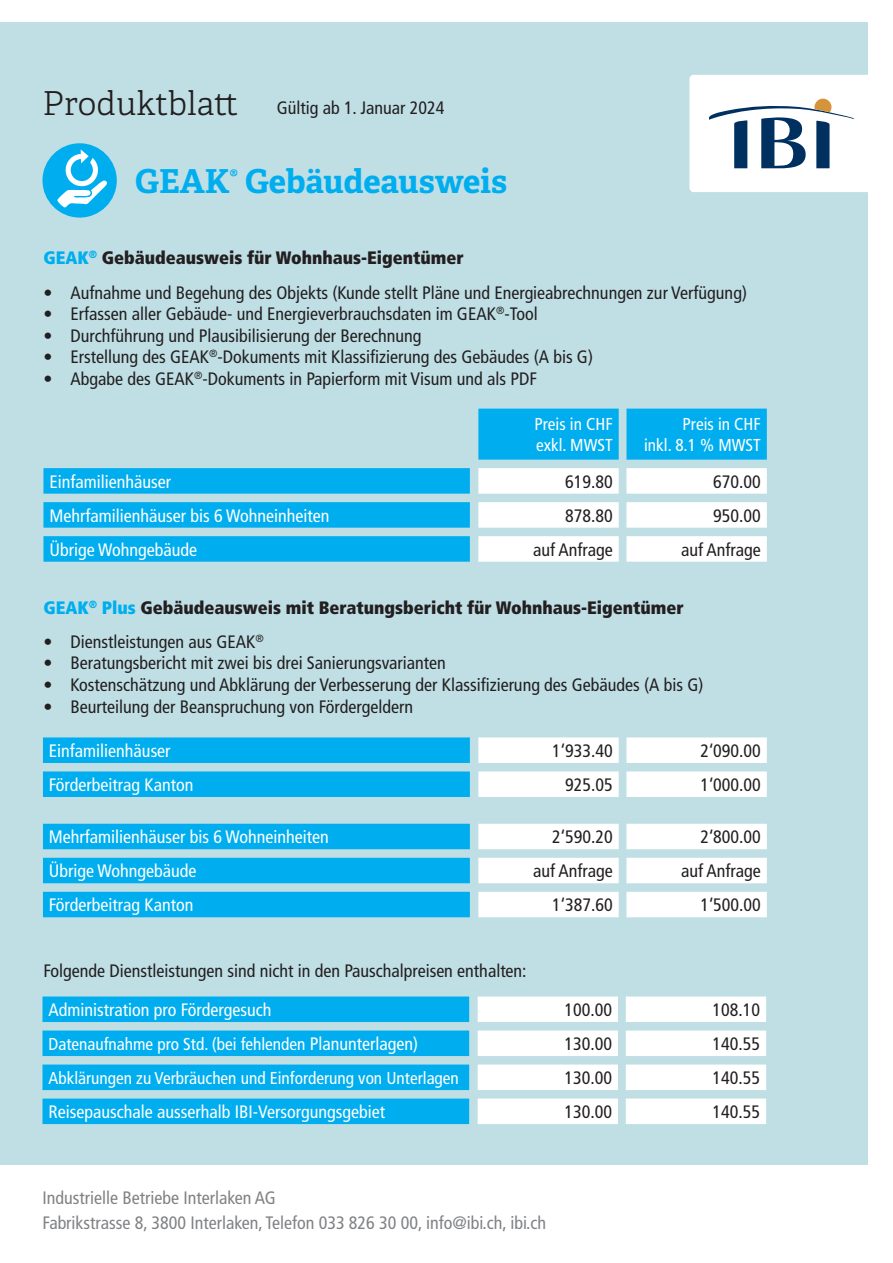
<style>
.page{position:relative;width:893px;height:1263px;background:#fff}
.page>*{position:absolute;margin:0;border:0;box-sizing:border-box;transform-origin:0 0}
.t1{font:700 33px "Adelle";letter-spacing:-.005em;color:#00aeef}
.t2{font:300 33px "Adelle";color:#231f20}
.t3{font:condensed 18px "Frutiger LT Std";color:#231f20}
.t4{font:condensed 18px "Frutiger LT Std";color:#fff}
.t5{font:900 condensed 18px "Frutiger LT Std";color:#231f20}
.t6{font:condensed 18px/25.2px "Frutiger LT Pro";color:#808285}
.t7{font:condensed 18px "Frutiger LT Pro";color:#231f20}
.t8{font:condensed 17.25px/20.7px "Frutiger LT Std";color:#fff}
.s1{color:#00aeef}
.s2{font-size:18px}
</style>
<div class="page">
<div style="left:0;top:23px;width:867px;height:1142px;background:#bfdfe5"></div>
<div style="left:689px;top:75px;width:204px;height:117px;background:#fff;border-radius:4px"></div>
<div style="left:42px;top:143px;width:75px;height:75px;background:#00aeef;border-radius:50%"></div>
<svg style="left:57px;top:149px;width:50px;height:59px"></svg>
<svg style="left:43px;top:409px;width:724px;height:153px;fill:#00aeef"></svg>
<svg style="left:478px;top:468px;width:289px;height:94px"></svg>
<svg style="left:43px;top:737px;width:427px;height:180px;fill:#00aeef"></svg>
<svg style="left:478px;top:737px;width:289px;height:180px;fill:#fff"></svg>
<svg style="left:42px;top:996px;width:427px;height:128px;fill:#00aeef"></svg>
<svg style="left:478px;top:996px;width:288px;height:128px"></svg>
<svg style="left:709px;top:99px;width:145px;height:69px"></svg>
<p class="t2" style="left:42px;top:83px;width:197px">Produktblatt</p>
<p class="t7" style="left:277px;top:98px;width:169px">Gültig ab 1. Januar 2024</p>
<p class="t1" style="left:135px;top:160px;width:373px">GEAK<sup>®</sup> Gebäudeausweis</p>
<p class="t5" style="left:43px;top:247px;width:422px"><span class="s1">GEAK</span><sup>®</sup> Gebäudeausweis für Wohnhaus-Eigentümer</p>
<p class="t3" style="left:43px;top:282px;width:705px">• Aufnahme und Begehung des Objekts (Kunde stellt Pläne und Energieabrechnungen zur Verfügung)</p>
<p class="t3" style="left:43px;top:304px;width:496px">• Erfassen aller Gebäude- und Energieverbrauchsdaten im GEAK<sup>®</sup>-Tool</p>
<p class="t3" style="left:43px;top:325px;width:379px">• Durchführung und Plausibilisierung der Berechnung</p>
<p class="t3" style="left:43px;top:347px;width:551px">• Erstellung des GEAK<sup>®</sup>-Dokuments mit Klassifizierung des Gebäudes (A bis G)</p>
<p class="t3" style="left:43px;top:368px;width:495px">• Abgabe des GEAK<sup>®</sup>-Dokuments in Papierform mit Visum und als PDF</p>
<p class="t8" style="left:534px;top:414px;width:80px">Preis in CHF exkl. MWST</p>
<p class="t8" style="left:644px;top:414px;width:118px;text-align:right">Preis in CHF<br>inkl. 8.1 % MWST</p>
<p class="t4" style="left:49px;top:471px;width:123px">Einfamilienhäuser</p>
<p class="t3" style="left:565px;top:471px;width:49px">619.80</p>
<p class="t3" style="left:713px;top:471px;width:49px">670.00</p>
<p class="t4" style="left:49px;top:505px;width:281px">Mehrfamilienhäuser bis 6 Wohneinheiten</p>
<p class="t3" style="left:565px;top:505px;width:49px">878.80</p>
<p class="t3" style="left:713px;top:505px;width:49px">950.00</p>
<p class="t4" style="left:49px;top:539px;width:149px">Übrige Wohngebäude</p>
<p class="t3" style="left:533px;top:539px;width:81px">auf Anfrage</p>
<p class="t3" style="left:681px;top:539px;width:81px">auf Anfrage</p>
<p class="t5" style="left:43px;top:597px;width:642px"><span class="s1">GEAK</span><sup>®</sup> <span class="s1">Plus</span> Gebäudeausweis mit Beratungsbericht für Wohnhaus-Eigentümer</p>
<p class="t3" style="left:43px;top:631px;width:222px">• Dienstleistungen aus GEAK<sup>®</sup></p>
<p class="t3" style="left:43px;top:653px;width:404px">• Beratungsbericht mit zwei bis drei Sanierungsvarianten</p>
<p class="t3" style="left:43px;top:674px;width:662px">• Kostenschätzung und Abklärung der Verbesserung der Klassifizierung des Gebäudes (A bis G)</p>
<p class="t3" style="left:43px;top:696px;width:371px">• Beurteilung der Beanspruchung von Fördergeldern</p>
<p class="t4" style="left:49px;top:740px;width:123px">Einfamilienhäuser</p>
<p class="t3" style="left:552px;top:740px;width:62px">1‘933.40</p>
<p class="t3" style="left:700px;top:740px;width:62px">2‘090.00</p>
<p class="t4" style="left:49px;top:774px;width:146px">Förderbeitrag Kanton</p>
<p class="t3" style="left:565px;top:774px;width:49px">925.05</p>
<p class="t3" style="left:700px;top:774px;width:62px">1‘000.00</p>
<p class="t4" style="left:49px;top:826px;width:281px">Mehrfamilienhäuser bis 6 Wohneinheiten</p>
<p class="t3" style="left:552px;top:826px;width:62px">2‘590.20</p>
<p class="t3" style="left:700px;top:826px;width:62px">2‘800.00</p>
<p class="t4" style="left:49px;top:860px;width:149px">Übrige Wohngebäude</p>
<p class="t3" style="left:533px;top:860px;width:81px">auf Anfrage</p>
<p class="t3" style="left:681px;top:860px;width:81px">auf Anfrage</p>
<p class="t4" style="left:49px;top:894px;width:146px">Förderbeitrag Kanton</p>
<p class="t3" style="left:552px;top:894px;width:62px">1‘387.60</p>
<p class="t3" style="left:700px;top:894px;width:62px">1‘500.00</p>
<p class="t3" style="left:43px;top:961px;width:485px">Folgende Dienstleistungen sind nicht in den Pauschalpreisen enthalten:</p>
<p class="t4" style="left:48px;top:999px;width:224px">Administration pro Fördergesuch</p>
<p class="t3" style="left:564px;top:999px;width:49px">100.00</p>
<p class="t3" style="left:713px;top:999px;width:49px">108.10</p>
<p class="t8" style="left:48px;top:1034px;width:371px">Datenaufnahme pro Std. (bei fehlenden <span class="s2">Planunterlagen)</span></p>
<p class="t3" style="left:564px;top:1033px;width:49px">130.00</p>
<p class="t3" style="left:713px;top:1033px;width:49px">140.55</p>
<p class="t8" style="left:48px;top:1067px;width:412px">Abklärungen zu Verbräuchen und Einforderung von Unterlagen</p>
<p class="t3" style="left:564px;top:1067px;width:49px">130.00</p>
<p class="t3" style="left:713px;top:1067px;width:49px">140.55</p>
<p class="t4" style="left:48px;top:1101px;width:338px">Reisepauschale ausserhalb IBI-Versorgungsgebiet</p>
<p class="t3" style="left:564px;top:1101px;width:49px">130.00</p>
<p class="t3" style="left:713px;top:1101px;width:49px">140.55</p>
<p class="t6" style="left:42px;top:1185px;width:505px">Industrielle Betriebe Interlaken AG<br>Fabrikstrasse 8, 3800 Interlaken, Telefon 033 826 30 00, info@ibi.ch, ibi.ch</p>
</div>
